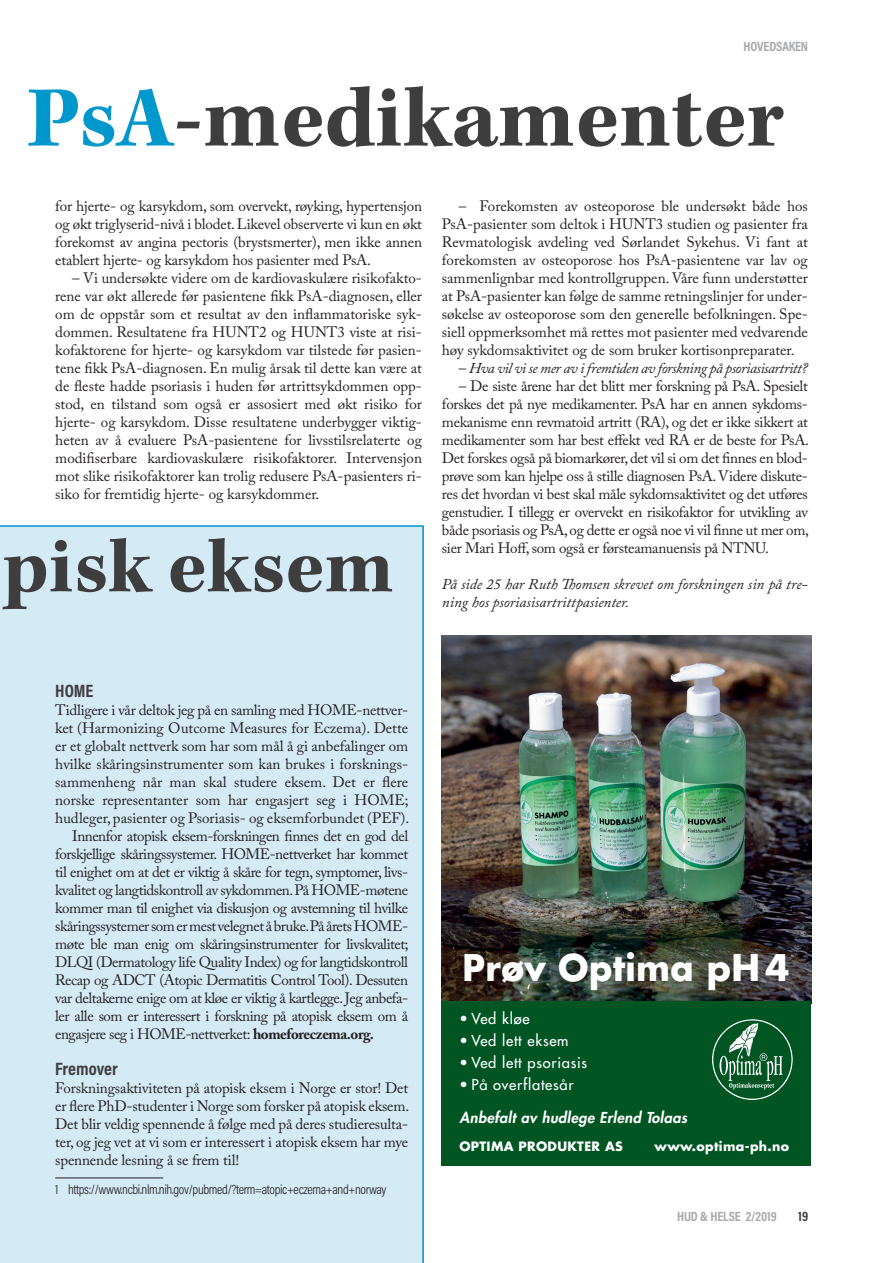
<style>
.page{position:relative;width:893px;height:1263px;background:#fff}
.page>*{position:absolute;margin:0;border:0;box-sizing:border-box;transform-origin:0 0}
.t1{font:700 88.65px "Kepler Std";color:#3e3e3f}
.t2{font:700 79.5px "Kepler Std";letter-spacing:.005em;color:#3e3e3f}
.t3{font:700 35.7px "Futura";letter-spacing:.01em;color:#fff;scale:.96 1}
.t4{font:700 18px "Acumin Pro Cond";color:#3e3e3f}
.t5{font:15px/18px "Adobe Caslon Pro";letter-spacing:-.02em;color:#231f20;text-align:justify}
.t6{font:15px "Adobe Caslon Pro";color:#231f20}
.t7{font:italic 15px/18px "Adobe Caslon Pro";color:#231f20}
.t8{font:italic 15px "Adobe Caslon Pro";letter-spacing:-.03em;color:#231f20}
.t9{font:500 14.7px "Futura Std";letter-spacing:.05em;color:#fff}
.t10{font:italic 800 14.7px "Futura Std";letter-spacing:.025em;color:#fff}
.t11{font:300 13.5px "Acumin Pro Cond";letter-spacing:-.025em;color:#231f20}
.t12{font:700 13.5px "Acumin Pro Cond";letter-spacing:-.01em;color:#a8a9ad}
.t13{font:700 13.5px "Acumin Pro Cond";color:#3e3e3f}
.t14{font:700 12.6px "Futura";letter-spacing:.025em;color:#fff}
.s1{color:#0097cd}
.s2{font-style:normal}
.s3{font-weight:700}
</style>
<div class="page">
<div style="left:0;top:525px;width:424px;height:738px;background:#d4eaf5"></div>
<hr style="left:55px;top:1177px;width:108px;height:1px;background:#231f20">
<img style="left:441px;top:635px;width:370px;height:367px">
<div style="left:441px;top:1002px;width:370px;height:164px;background:#005523"></div>
<svg style="left:712px;top:1019px;width:81px;height:81px"></svg>
<p class="t12" style="left:744px;top:37px;width:66px">HOVEDSAKEN</p>
<h1 class="t1" style="left:27px;top:67px;width:758px"><span class="s1">PsA</span>-medikamenter</h1>
<p class="t5" style="left:55px;top:197px;width:368px">for hjerte- og karsykdom, som overvekt, røyking, hypertensjon og økt triglyserid-nivå i blodet. Likevel observerte vi kun en økt forekomst av angina pectoris (brystsmerter), men ikke annen etablert hjerte- og karsykdom hos pasienter med PsA.</p>
<p class="t5" style="left:55px;top:269px;width:368px;text-indent:17px">– Vi undersøkte videre om de kardiovaskulære risikofakto&shy;rene var økt allerede før pasientene fikk PsA-diagnosen, eller om de oppstår som et resultat av den inflammatoriske syk&shy;dommen. Resultatene fra HUNT2 og HUNT3 viste at risi&shy;kofaktorene for hjerte- og karsykdom var tilstede før pasien&shy;tene fikk PsA-diagnosen. En mulig årsak til dette kan være at de fleste hadde psoriasis i huden før artrittsykdommen opp&shy;stod, en tilstand som også er assosiert med økt risiko for hjerte- og karsykdom. Disse resultatene underbygger viktig&shy;heten av å evaluere PsA-pasientene for livsstilsrelaterte og modifiserbare kardiovaskulære risikofaktorer. Intervensjon mot slike risikofaktorer kan trolig redusere PsA-pasienters ri&shy;siko for fremtidig hjerte- og karsykdommer.</p>
<h2 class="t2" style="left:3px;top:521px;width:392px">pisk eksem</h2>
<p class="t5" style="left:442px;top:197px;width:368px;text-indent:17px">– Forekomsten av osteoporose ble undersøkt både hos PsA-pasienter som deltok i HUNT3 studien og pasienter fra Revmatologisk avdeling ved Sørlandet Sykehus. Vi fant at forekomsten av osteoporose hos PsA-pasientene var lav og sammenlignbar med kontrollgruppen. Våre funn understøtter at PsA-pasienter kan følge de samme retningslinjer for under&shy;søkelse av osteoporose som den generelle befolkningen. Spe&shy;siell oppmerksomhet må rettes mot pasienter med vedvarende høy sykdomsaktivitet og de som bruker kortisonpreparater.</p>
<p class="t8" style="left:459px;top:359px;width:350px"><span class="s2">–</span> Hva vil vi se mer av i fremtiden av forskning på psoriasisartritt?</p>
<p class="t5" style="left:442px;top:377px;width:369px;text-indent:17px">– De siste årene har det blitt mer forskning på PsA. Spesielt forskes det på nye medikamenter. PsA har en annen sykdoms&shy;mekanisme enn revmatoid artritt (RA), og det er ikke sikkert at medikamenter som har best efekt ved RA er de beste for PsA.<br>Det forskes også på biomarkører, det vil si om det finnes en blod&shy;prøve som kan hjelpe oss å stille diagnosen PsA. Videre diskute&shy;res det hvordan vi best skal måle sykdomsaktivitet og det utføres genstudier. I tillegg er overvekt en risikofaktor for utvikling av både psoriasis og PsA, og dette er også noe vi vil finne ut mer om, sier Mari Hoff, som også er førsteamanuensis på NTNU.</p>
<p class="t7" style="left:442px;top:575px;width:367px">På side 25 har Ruth Thomsen skrevet om forskningen sin på tre&shy;ning hos psoriasisartrittpasienter.</p>
<p class="t4" style="left:55px;top:679px;width:40px">HOME</p>
<p class="t5" style="left:55px;top:701px;width:354px">Tidligere i vår deltok jeg på en samling med HOME-nettver-</p>
<p class="t6" style="left:55px;top:719px;width:354px">ket (Harmonizing Outcome Measures for Eczema). Dette</p>
<p class="t6" style="left:55px;top:737px;width:354px">er et globalt nettverk som har som mål å gi anbefalinger om</p>
<p class="t6" style="left:55px;top:755px;width:354px">hvilke skåringsinstrumenter som kan brukes i forsknings-</p>
<p class="t6" style="left:55px;top:773px;width:354px">sammenheng når man skal studere eksem. Det er flere</p>
<p class="t6" style="left:55px;top:791px;width:355px">norske representanter som har engasjert seg i HOME;</p>
<p class="t6" style="left:55px;top:809px;width:355px">hudleger, pasienter og Psoriasis- og eksemforbundet (PEF).</p>
<p class="t5" style="left:72px;top:827px;width:337px">Innenfor atopisk eksem-forskningen finnes det en god del</p>
<p class="t5" style="left:55px;top:845px;width:354px">forskjellige skåringssystemer. HOME-nettverket har kommet</p>
<p class="t5" style="left:55px;top:863px;width:354px">til enighet om at det er viktig å skåre for tegn, symptomer, livs-</p>
<p class="t5" style="left:55px;top:881px;width:354px">kvalitet og langtidskontroll av sykdommen. På HOME--møtene</p>
<p class="t5" style="left:55px;top:899px;width:354px">kommer man til enighet via diskusjon og avstemning til hvilke</p>
<p class="t5" style="left:55px;top:917px;width:353px">skåringssystemer som er mest velegnet å bruke.På årets HOME-</p>
<p class="t5" style="left:55px;top:935px;width:355px">møte ble man enig om skåringsinstrumenter for livskvalitet;</p>
<p class="t5" style="left:55px;top:953px;width:354px">DLQI (Dermatology life Quality Index) og for langtidskontroll</p>
<p class="t5" style="left:55px;top:971px;width:354px">Recap og ADCT (Atopic Dermatitis Control Tool). Dessuten</p>
<p class="t5" style="left:55px;top:989px;width:354px">var deltakerne enige om at kløe er viktig å kartlegge. Jeg anbefa-</p>
<p class="t5" style="left:55px;top:1007px;width:354px">ler alle som er interessert i forskning på atopisk eksem om å</p>
<p class="t5" style="left:55px;top:1025px;width:320px">engasjere seg i HOME-nettverket: <span class="s3">homeforeczema.org.</span></p>
<p class="t4" style="left:55px;top:1057px;width:64px">Fremover</p>
<p class="t5" style="left:55px;top:1079px;width:355px">Forskningsaktiviteten på atopisk eksem i Norge er stor! Det er flere PhD-studenter i Norge som forsker på atopisk eksem.<br>Det blir veldig spennende å følge med på deres studieresulta&shy;ter, og jeg vet at vi som er interessert i atopisk eksem har mye spennende lesning å se frem til!</p>
<p class="t11" style="left:55px;top:1181px;width:333px">1 https://www.ncbi.nlm.nih.gov/pubmed/?term=atopic+eczema+and+norway</p>
<h3 class="t3" style="left:463px;top:944px;width:342px">Prøv Optima pH 4</h3>
<p class="t9" style="left:459px;top:1010px;width:72px">• Ved kløe</p>
<p class="t9" style="left:459px;top:1032px;width:111px">• Ved lett eksem</p>
<p class="t9" style="left:459px;top:1054px;width:129px">• Ved lett psoriasis</p>
<p class="t9" style="left:459px;top:1076px;width:116px">• På overflatesår</p>
<p class="t10" style="left:459px;top:1108px;width:229px">Anbefalt av hudlege Erlend Tolaas</p>
<p class="t14" style="left:459px;top:1138px;width:165px">OPTIMA PRODUKTER AS</p>
<p class="t14" style="left:654px;top:1138px;width:136px">www.optima-ph.no</p>
<p class="t12" style="left:677px;top:1208px;width:101px">HUD &amp; HELSE 2/2019</p>
<p class="t13" style="left:798px;top:1208px;width:11px">19</p>
</div>
